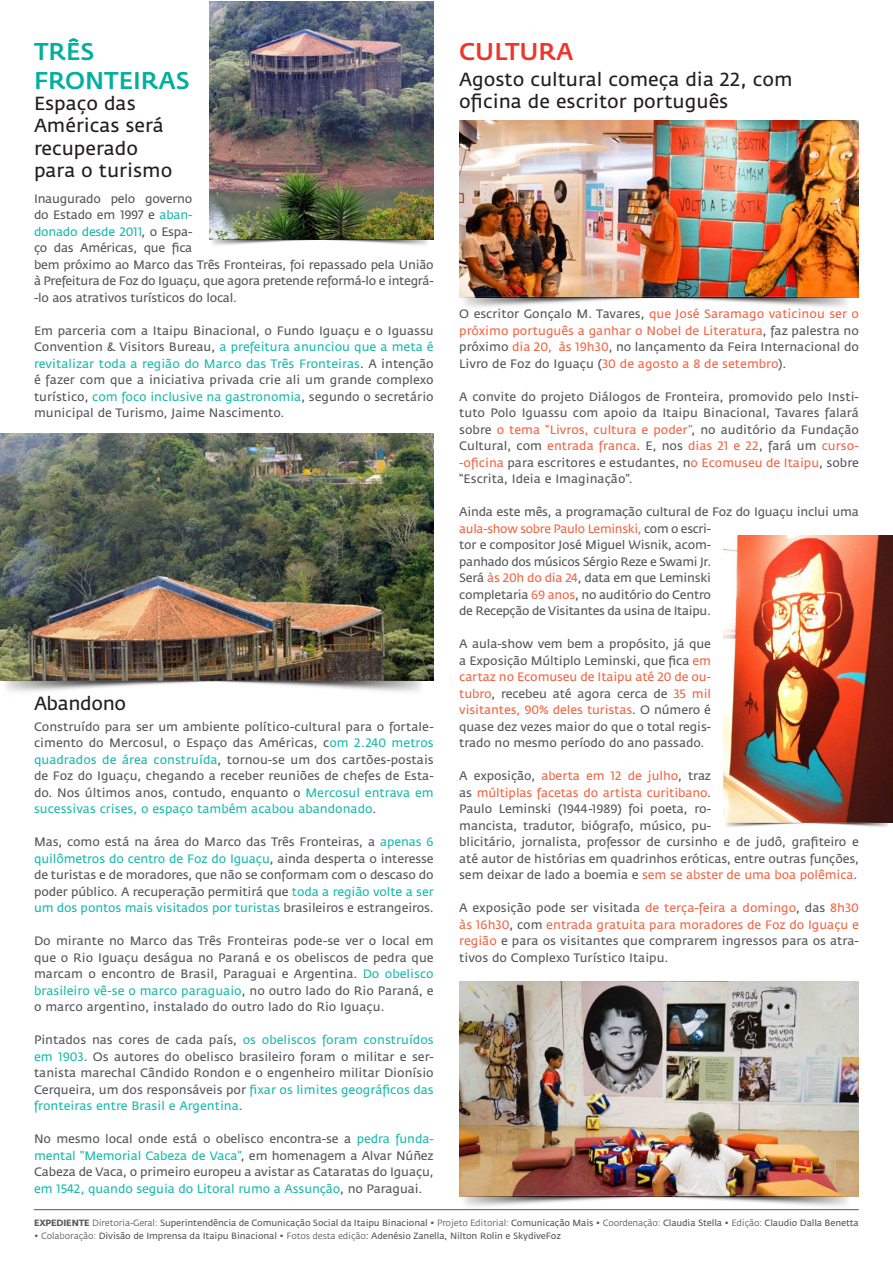
<style>
.page{position:relative;width:893px;height:1263px;background:#fff}
.page>*{position:absolute;margin:0;border:0;box-sizing:border-box;transform-origin:0 0}
.t1{font:500 24px/28.8px "Fedra Sans";color:#00af9d}
.t2{font:500 24px "Fedra Sans";color:#ee3529}
.t3{font:18.75px/22.5px "Fedra Sans";color:#231f20}
.t4{font:18.75px "Fedra Sans";letter-spacing:-.02em;color:#231f20}
.t5{font:12.15px/16.5px "Fedra Sans";letter-spacing:-.01em;color:#57585a;text-align:justify}
.t6{font:12.15px/16.5px "Fedra Sans";color:#f26747;text-align:justify}
.t7{font:9px "Fedra Sans";letter-spacing:-.015em;color:#57585a}
.s1{color:#1dbbac}
.s2{color:#57585a}
.s3{color:#f26747}
.s4{font-weight:700}
.s5{font-style:inherit}
</style>
<div class="page">
<hr style="left:34px;top:1209px;width:825px;height:1px;background:#57585a">
<img style="left:0;top:434px;width:434px;height:235px">
<img style="left:209px;top:1px;width:225px;height:232px">
<img style="left:459px;top:982px;width:400px;height:203px">
<img style="left:724px;top:535px;width:168px;height:242px">
<img style="left:459px;top:120px;width:400px;height:166px">
<img style="left:209px;top:233px;width:225px;height:12px">
<img style="left:0;top:669px;width:434px;height:23px">
<img style="left:459px;top:286px;width:400px;height:22px">
<img style="left:723px;top:777px;width:169px;height:50px">
<img style="left:459px;top:1185px;width:400px;height:26px">
<h1 class="t1" style="left:34px;top:38px;width:157px">TRÊS<br>FRONTEIRAS</h1>
<h1 class="t2" style="left:459px;top:38px;width:116px">CULTURA</h1>
<h2 class="t3" style="left:34px;top:92px;width:140px">Espaço das<br>Américas será recuperado para o turismo</h2>
<h2 class="t3" style="left:459px;top:69px;width:335px">Agosto cultural começa dia 22, com oficina de escritor português</h2>
<p class="t5" style="left:34px;top:190px;width:401px;text-align:left">Inaugurado pelo governo<br>do Estado em 1997 e <span class="s1">aban-<br>donado desde 2011</span>, o Espa-<br>ço das Américas, que fica<br>bem próximo ao Marco das Três Fronteiras, foi repassado pela União à Prefeitura de Foz do Iguaçu, que agora pretende reformá-lo e integrá--lo aos atrativos turísticos do local.</p>
<p class="t5" style="left:34px;top:322px;width:401px">Em parceria com a Itaipu Binacional, o Fundo Iguaçu e o Iguassu Convention &amp; Visitors Bureau, <span class="s1">a prefeitura anunciou que a meta é revitalizar toda a região do Marco das Três Fronteiras</span>. A intenção é fazer com que a iniciativa privada crie ali um grande complexo turístico, <span class="s1">com foco inclusive na gastronomia</span>, segundo o secretário municipal de Turismo, Jaime Nascimento.</p>
<h2 class="t4" style="left:34px;top:693px;width:94px">Abandono</h2>
<p class="t5" style="left:34px;top:718px;width:401px">Construído para ser um ambiente político-cultural para o fortale&shy;cimento do Mercosul, o Espaço das Américas, c<span class="s1">om 2.240 metros quadrados de área construída</span>, tornou-se um dos cartões-postais de Foz do Iguaçu, chegando a receber reuniões de chefes de Esta&shy;do. Nos últimos anos, contudo, enquanto o <span class="s1">Mercosul entrava em sucessivas crises, o espaço também acabou abandonado</span>.</p>
<p class="t5" style="left:34px;top:834px;width:401px">Mas, como está na área do Marco das Três Fronteiras, a <span class="s1">apenas 6 quilômetros do centro de Foz do Iguaçu</span>, ainda desperta o interesse de turistas e de moradores, que não se conformam com o descaso do poder público. A recuperação permitirá que <span class="s1">toda a região volte a ser um dos pontos mais visitados por turistas</span> brasileiros e estrangeiros.</p>
<p class="t5" style="left:34px;top:933px;width:401px">Do mirante no Marco das Três Fronteiras pode-se ver o local em que o Rio Iguaçu deságua no Paraná e os obeliscos de pedra que marcam o encontro de Brasil, Paraguai e Argentina. <span class="s1">Do obelisco brasileiro vê-se o marco paraguaio</span>, no outro lado do Rio Paraná, e o marco argentino, instalado do outro lado do Rio Iguaçu.</p>
<p class="t5" style="left:34px;top:1032px;width:401px">Pintados nas cores de cada país, <span class="s1">os obeliscos foram construídos em 1903</span>. Os autores do obelisco brasileiro foram o militar e ser&shy;tanista marechal Cândido Rondon e o engenheiro militar Dionísio Cerqueira, um dos responsáveis por <span class="s1">fixar os limites geográficos das fronteiras entre Brasil e Argentina</span>.</p>
<p class="t5" style="left:34px;top:1131px;width:401px">No mesmo local onde está o obelisco encontra-se a <span class="s1">pedra funda&shy;mental “Memorial Cabeza de Vaca”</span>, em homenagem a Alvar Núñez Cabeza de Vaca, o primeiro europeu a avistar as Cataratas do Iguaçu, <span class="s1">em 1542, quando seguia do Litoral rumo a Assunção</span>, no Paraguai.</p>
<p class="t6" style="left:459px;top:306px;width:401px"><span class="s2">O escritor Gonçalo M. Tavares,</span> que José Saramago vaticinou ser o próximo português a ganhar o Nobel de Literatura<span class="s2">, faz palestra no próximo</span> dia 20, às 19h30<span class="s2">, no lançamento da Feira Internacional do Livro de Foz do Iguaçu (</span>30 de agosto a 8 de setembro<span class="s2">).</span></p>
<p class="t5" style="left:459px;top:388px;width:401px">A convite do projeto Diálogos de Fronteira, promovido pelo Insti&shy;tuto Polo Iguassu com apoio da Itaipu Binacional, Tavares falará sobre <span class="s3">o tema “Livros, cultura e poder”</span>, no auditório da Fundação Cultural, com <span class="s3">entrada franca</span>. E, nos <span class="s3">dias 21 e 22</span>, fará um <span class="s3">curso--oficina</span> para escritores e estudantes, n<span class="s3">o Ecomuseu de Itaipu</span>, sobre “Escrita, Ideia e Imaginação”.</p>
<p class="t5" style="left:459px;top:504px;width:401px;text-align:left">Ainda este mês, a programação cultural de Foz do Iguaçu inclui uma <span class="s3">aula-show sobre Paulo Leminski,</span> com o escri-<br>tor e compositor José Miguel Wisnik, acom-<br>panhado dos músicos Sérgio Reze e Swami Jr.<br>Será <span class="s3">às 20h do dia 24</span>, data em que Leminski<br>completaria <span class="s3">69 anos</span>, no auditório do Centro<br>de Recepção de Visitantes da usina de Itaipu.</p>
<p class="t5" style="left:459px;top:636px;width:253px">A aula-show vem bem a propósito, já que a Exposição Múltiplo Leminski, que fica <span class="s3">em cartaz no Ecomuseu de Itaipu até 20 de ou&shy;tubro</span>, recebeu até agora cerca de <span class="s3">35 mil visitantes, 90% deles turistas</span>. O número é quase dez vezes maior do que o total regis&shy;trado no mesmo período do ano passado.</p>
<p class="t5" style="left:459px;top:768px;width:401px;text-align:left">A exposição, <span class="s3">aberta em 12 de julho</span>, traz<br>as <span class="s3">múltiplas facetas do artista curitibano</span>.<br>Paulo Leminski (1944-1989) foi poeta, ro-<br>mancista, tradutor, biógrafo, músico, pu-<br>blicitário, jornalista, professor de cursinho e de judô, grafiteiro e até autor de histórias em quadrinhos eróticas, entre outras funções, sem deixar de lado a boemia e <span class="s3">sem se abster de uma boa polêmica</span>.</p>
<p class="t5" style="left:459px;top:900px;width:401px">A exposição pode ser visitada <span class="s3">de terça-feira a domingo</span>, das <span class="s3">8h30 às 16h30</span>, com <span class="s3">entrada gratuita para moradores de Foz do Iguaçu e região</span> e para os visitantes que comprarem ingressos para os atra&shy;tivos do Complexo Turístico Itaipu.</p>
<p class="t7" style="left:34px;top:1218px;width:826px"><span class="s4">EXPEDIENTE</span> <span class="s5">Diretoria-Geral:</span> Superintendência de Comunicação Social da Itaipu Binacional • <span class="s5">Projeto Editorial:</span> Comunicação Mais • <span class="s5">Coordenação:</span> Claudia Stella • <span class="s5">Edição:</span> Claudio Dalla Benetta</p>
<p class="t7" style="left:34px;top:1231px;width:528px">• <span class="s5">Colaboração:</span> Divisão de Imprensa da Itaipu Binacional <span class="s5">• Fotos desta edição</span>: Adenésio Zanella, Nilton Rolin e SkydiveFoz</p>
</div>
